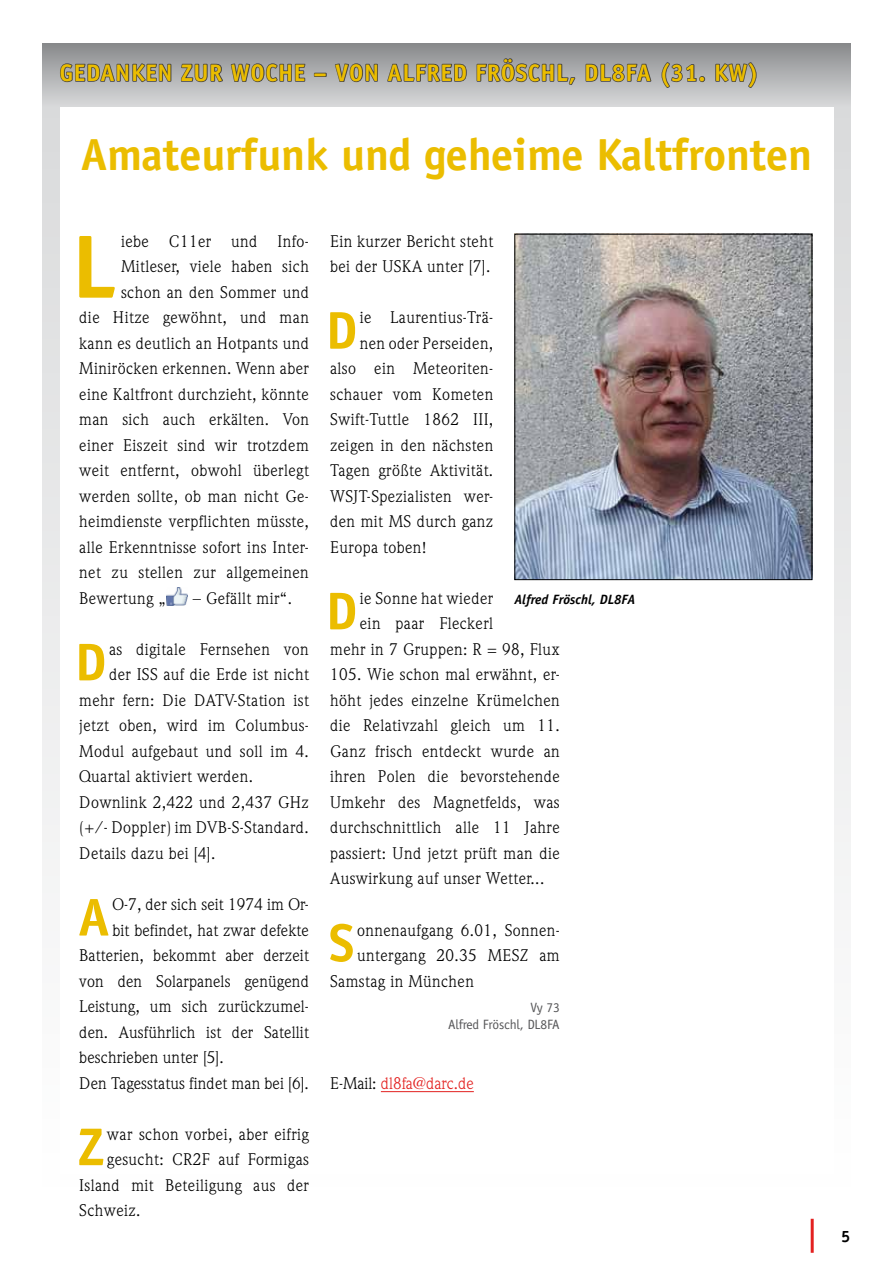
<style>
.page{position:relative;width:893px;height:1263px;background:#fff}
.page>*{position:absolute;margin:0;border:0;box-sizing:border-box;transform-origin:0 0}
.t1{font:700 90px "Officina Sans LT";color:#ebbd00}
.t2{font:700 53.25px "Officina Sans LT";color:#ebbd00}
.t3{font:700 45px "Officina Sans LT";letter-spacing:-.005em;color:#ebbd00}
.t4{font:700 24px "Officina Sans LT";letter-spacing:.025em;color:#ebbd00}
.t5{font:16.5px/25.5px "Weidemann LT";letter-spacing:.025em;color:#000}
.t6{font:16.5px "Weidemann LT";color:#e32120}
.t7{font:700 16.5px "Officina Sans LT";color:#000}
.t8{font:13.5px/16.5px "Officina Sans LT";letter-spacing:-.015em;color:#58585a;text-align:right}
.t9{font:italic 700 13.5px "Officina Sans LT";color:#000}
.s1{color:#000}
</style>
<div class="page">
<hr style="left:811px;top:1219px;width:3px;height:34px;background:#e32120">
<div style="left:43px;top:106px;width:807px;height:1085px;background:linear-gradient(to bottom,#dcddde,#fff)"></div>
<div style="left:60px;top:104px;width:773px;height:1070px;background:#fff"></div>
<div style="left:43px;top:43px;width:807px;height:63px;background:linear-gradient(to bottom,#88898b,#d7d8da)"></div>
<svg style="left:59px;top:43px;width:113px;height:43px;background:#8c8d8f"></svg>
<svg style="left:180px;top:63px;width:44px;height:39px;background:#a3a4a6"></svg>
<svg style="left:230px;top:43px;width:76px;height:64px;background:#a2a3a4"></svg>
<div style="left:314px;top:73px;width:13px;height:4px;border:2px solid #3e3d40"></div>
<svg style="left:334px;top:54px;width:45px;height:48px;background:#a1a2a4"></svg>
<svg style="left:386px;top:43px;width:81px;height:43px;background:#8e8f91"></svg>
<svg style="left:476px;top:54px;width:100px;height:40px;background:#999a9c"></svg>
<svg style="left:585px;top:43px;width:67px;height:40px;background:#8b8b8d"></svg>
<svg style="left:661px;top:61px;width:44px;height:28px"></svg>
<svg style="left:714px;top:43px;width:43px;height:64px;background:#a0a1a3"></svg>
<img style="left:516px;top:236px;width:294px;height:342px">
<div style="left:514px;top:234px;width:298px;height:346px;border:1px solid #000"></div>
<img style="left:166px;top:587px;width:22px;height:18px">
<hr style="left:381px;top:1091px;width:93px;height:1px;background:#e32120">
<h3 class="t4" style="left:60px;top:58px;width:701px">GEDANKEN ZUR WOCHE – VON ALFRED FRÖSCHL, DL8FA (31. KW)</h3>
<h3 class="t3" style="left:81px;top:127px;width:733px">Amateurfunk und geheime Kaltfronten</h3>
<h1 class="t1" style="left:72px;top:211px;width:47px">L</h1>
<p class="t5" style="left:121px;top:228px;width:189px">iebe C11er und Info-</p>
<p class="t5" style="left:121px;top:254px;width:189px">Mitleser, viele haben sich</p>
<p class="t5" style="left:121px;top:279px;width:189px">schon an den Sommer und</p>
<p class="t5" style="left:79px;top:305px;width:231px">die Hitze gewöhnt, und man</p>
<p class="t5" style="left:79px;top:330px;width:231px">kann es deutlich an Hotpants und</p>
<p class="t5" style="left:79px;top:356px;width:231px">Miniröcken erkennen. Wenn aber</p>
<p class="t5" style="left:79px;top:381px;width:231px">eine Kaltfront durchzieht, könnte</p>
<p class="t5" style="left:79px;top:407px;width:231px">man sich auch erkälten. Von</p>
<p class="t5" style="left:79px;top:432px;width:231px">einer Eiszeit sind wir trotzdem</p>
<p class="t5" style="left:79px;top:458px;width:231px">weit entfernt, obwohl überlegt</p>
<p class="t5" style="left:79px;top:483px;width:231px">werden sollte, ob man nicht Ge-</p>
<p class="t5" style="left:79px;top:509px;width:231px">heimdienste verpflichten müsste,</p>
<p class="t5" style="left:79px;top:534px;width:231px">alle Erkenntnisse sofort ins Inter-</p>
<p class="t5" style="left:79px;top:560px;width:231px">net zu stellen zur allgemeinen</p>
<p class="t5" style="left:79px;top:585px;width:88px">Bewertung „</p>
<p class="t5" style="left:193px;top:585px;width:101px">– Gefällt mir“.</p>
<h2 class="t2" style="left:75px;top:629px;width:33px">D</h2>
<p class="t5" style="left:109px;top:636px;width:201px">as digitale Fernsehen von</p>
<p class="t5" style="left:109px;top:662px;width:201px">der ISS auf die Erde ist nicht</p>
<p class="t5" style="left:79px;top:687px;width:231px">mehr fern: Die DATV-Station ist</p>
<p class="t5" style="left:79px;top:713px;width:231px">jetzt oben, wird im Columbus-</p>
<p class="t5" style="left:79px;top:738px;width:231px">Modul aufgebaut und soll im 4.</p>
<p class="t5" style="left:79px;top:764px;width:175px">Quartal aktiviert werden.</p>
<p class="t5" style="left:79px;top:789px;width:231px">Downlink 2,422 und 2,437 GHz</p>
<p class="t5" style="left:79px;top:815px;width:231px">(+/- Doppler) im DVB-S-Standard.</p>
<p class="t5" style="left:79px;top:840px;width:138px">Details dazu bei [4].</p>
<h2 class="t2" style="left:78px;top:884px;width:33px">A</h2>
<p class="t5" style="left:112px;top:891px;width:198px">O-7, der sich seit 1974 im Or-</p>
<p class="t5" style="left:112px;top:917px;width:198px">bit befindet, hat zwar defekte</p>
<p class="t5" style="left:79px;top:942px;width:231px">Batterien, bekommt aber derzeit</p>
<p class="t5" style="left:79px;top:968px;width:231px">von den Solarpanels genügend</p>
<p class="t5" style="left:79px;top:993px;width:231px">Leistung, um sich zurückzumel-</p>
<p class="t5" style="left:79px;top:1019px;width:231px">den. Ausführlich ist der Satellit</p>
<p class="t5" style="left:79px;top:1044px;width:146px">beschrieben unter [5].</p>
<p class="t5" style="left:79px;top:1070px;width:231px">Den Tagesstatus findet man bei [6].</p>
<h2 class="t2" style="left:78px;top:1114px;width:28px">Z</h2>
<p class="t5" style="left:107px;top:1121px;width:203px">war schon vorbei, aber eifrig</p>
<p class="t5" style="left:107px;top:1146px;width:203px">gesucht: CR2F auf Formigas</p>
<p class="t5" style="left:79px;top:1172px;width:231px">Island mit Beteiligung aus der</p>
<p class="t5" style="left:79px;top:1197px;width:63px">Schweiz.</p>
<p class="t5" style="left:330px;top:228px;width:165px">Ein kurzer Bericht steht bei der USKA unter [7].</p>
<h2 class="t2" style="left:326px;top:297px;width:33px">D</h2>
<p class="t5" style="left:360px;top:305px;width:135px">ie Laurentius-Trä-</p>
<p class="t5" style="left:360px;top:330px;width:135px">nen oder Perseiden,</p>
<p class="t5" style="left:330px;top:356px;width:165px">also ein Meteoriten-</p>
<p class="t5" style="left:330px;top:381px;width:165px">schauer vom Kometen</p>
<p class="t5" style="left:330px;top:407px;width:165px">Swift-Tuttle 1862 III,</p>
<p class="t5" style="left:330px;top:432px;width:165px">zeigen in den nächsten</p>
<p class="t5" style="left:330px;top:458px;width:165px">Tagen größte Aktivität.</p>
<p class="t5" style="left:330px;top:483px;width:165px">WSJT-Spezialisten wer-</p>
<p class="t5" style="left:330px;top:509px;width:165px">den mit MS durch ganz</p>
<p class="t5" style="left:330px;top:534px;width:98px">Europa toben!</p>
<h2 class="t2" style="left:326px;top:578px;width:33px">D</h2>
<p class="t5" style="left:360px;top:585px;width:135px">ie Sonne hat wieder</p>
<p class="t9" style="left:514px;top:591px;width:122px">Alfred Fröschl, DL8FA</p>
<p class="t5" style="left:360px;top:611px;width:135px">ein paar Fleckerl</p>
<p class="t5" style="left:330px;top:636px;width:231px">mehr in 7 Gruppen: R = 98, Flux</p>
<p class="t5" style="left:330px;top:662px;width:231px">105. Wie schon mal erwähnt, er-</p>
<p class="t5" style="left:330px;top:687px;width:231px">höht jedes einzelne Krümelchen</p>
<p class="t5" style="left:330px;top:713px;width:231px">die Relativzahl gleich um 11.</p>
<p class="t5" style="left:330px;top:738px;width:231px">Ganz frisch entdeckt wurde an</p>
<p class="t5" style="left:330px;top:764px;width:231px">ihren Polen die bevorstehende</p>
<p class="t5" style="left:330px;top:789px;width:231px">Umkehr des Magnetfelds, was</p>
<p class="t5" style="left:330px;top:815px;width:231px">durchschnittlich alle 11 Jahre</p>
<p class="t5" style="left:330px;top:840px;width:231px">passiert: Und jetzt prüft man die</p>
<p class="t5" style="left:330px;top:866px;width:216px">Auswirkung auf unser Wetter...</p>
<h2 class="t2" style="left:329px;top:910px;width:27px">S</h2>
<p class="t5" style="left:357px;top:917px;width:204px">onnenaufgang 6.01, Sonnen-</p>
<p class="t5" style="left:357px;top:942px;width:204px">untergang 20.35 MESZ am</p>
<p class="t5" style="left:330px;top:968px;width:145px">Samstag in München</p>
<p class="t8" style="left:448px;top:999px;width:113px">Vy 73<br>Alfred Fröschl, DL8FA</p>
<p class="t6" style="left:330px;top:1073px;width:145px"><span class="s1">E-Mail:</span> dl8fa@darc.de</p>
<p class="t7" style="left:841px;top:1226px;width:11px">5</p>
</div>
